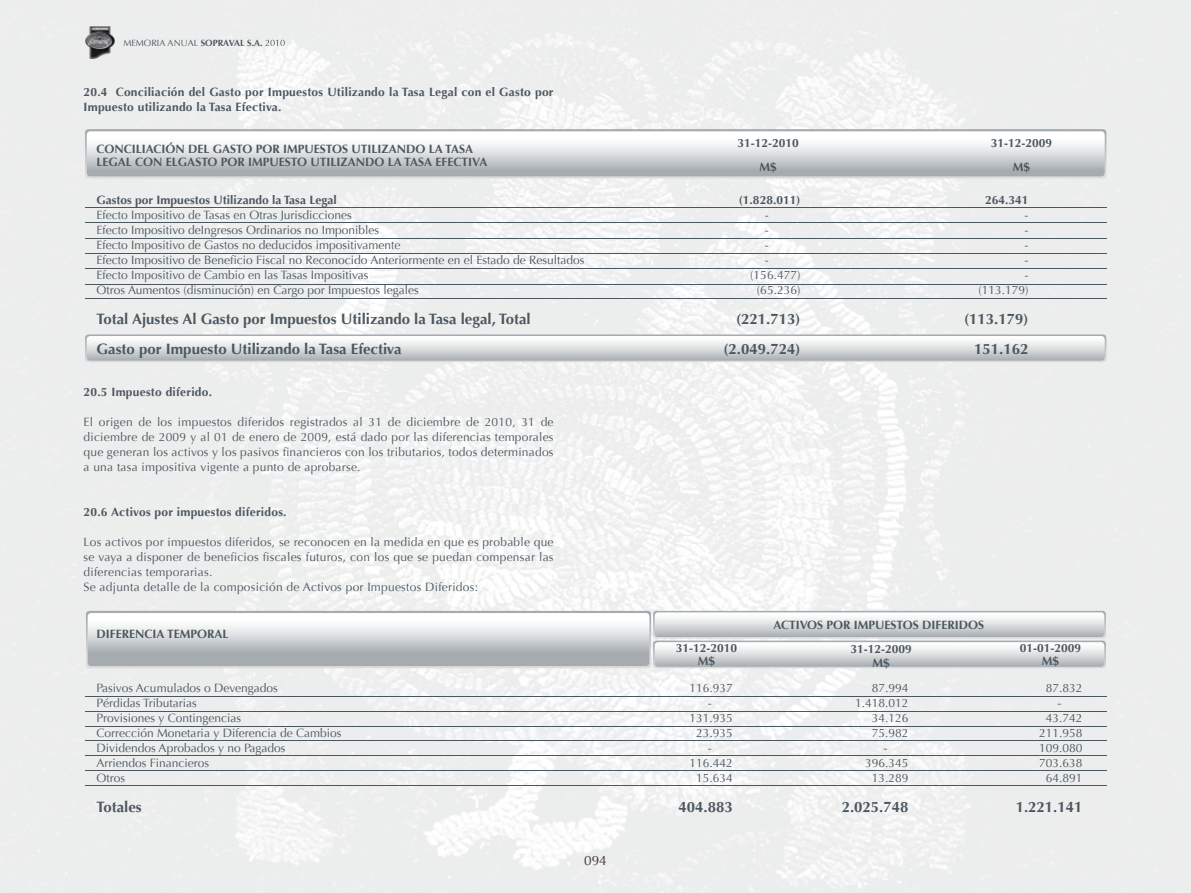
<style>
.page{position:relative;width:1191px;height:893px;background:#fff}
.page>*{position:absolute;margin:0;border:0;box-sizing:border-box;transform-origin:0 0}
.t1{font:700 15px "Optima";color:#4b575f}
.t2{font:13.5px "Optima";color:#3b312e}
.t3{font:12px/15px "Optima";color:#4b575f;text-align:justify}
.t4{font:700 12px/13.5px "Optima";color:#4b575f;text-align:center}
.t5{font:12px/15px "Optima";letter-spacing:.02em;color:#4b575f}
.t6{font:700 12px/15px "Optima";letter-spacing:.02em;color:#4b575f}
.t7{font:9px "Optima";color:#4b575f}
.s1{font-weight:700}
</style>
<div class="page">
<img style="left:0;top:0;width:1191px;height:893px">
<img style="left:85px;top:27px;width:29px;height:31px">
<svg style="left:265px;top:40px;width:20px;height:6px"></svg>
<svg style="left:85px;top:334px;width:1021px;height:28px"></svg>
<svg style="left:85px;top:129px;width:1021px;height:50px"></svg>
<svg style="left:87px;top:131px;width:1017px;height:45px"></svg>
<hr style="left:85px;top:207px;width:1021px;height:1px;background:#4b575f">
<hr style="left:85px;top:238px;width:1021px;height:1px;background:#4b575f">
<hr style="left:85px;top:269px;width:1021px;height:1px;background:#4b575f">
<hr style="left:85px;top:222px;width:1021px;height:1px;background:#4b575f">
<hr style="left:85px;top:253px;width:1021px;height:1px;background:#4b575f">
<hr style="left:85px;top:284px;width:1021px;height:1px;background:#4b575f">
<hr style="left:85px;top:298px;width:1021px;height:1px;background:#4b575f">
<svg style="left:86px;top:611px;width:1020px;height:57px"></svg>
<hr style="left:85px;top:696px;width:1021px;height:1px;background:#4b575f">
<hr style="left:85px;top:726px;width:1021px;height:1px;background:#4b575f">
<hr style="left:85px;top:755px;width:1021px;height:1px;background:#4b575f">
<hr style="left:85px;top:711px;width:1021px;height:1px;background:#4b575f">
<hr style="left:85px;top:741px;width:1021px;height:1px;background:#4b575f">
<hr style="left:85px;top:770px;width:1021px;height:1px;background:#4b575f">
<hr style="left:85px;top:785px;width:1021px;height:1px;background:#4b575f">
<p class="t7" style="left:123px;top:37px;width:141px">MEMORIA ANUAL <span class="s1">SOPRAVAL S.A.</span></p>
<p class="t6" style="left:84px;top:85px;width:471px">20.4 Conciliación del Gasto por Impuestos Utilizando la Tasa Legal con el Gasto por<br>Impuesto utilizando la Tasa Efectiva.</p>
<p class="t4" style="left:97px;top:142px;width:392px;text-align:left">CONCILIACIÓN DEL GASTO POR IMPUESTOS UTILIZANDO LA TASA<br>LEGAL CON ELGASTO POR IMPUESTO UTILIZANDO LA TASA EFECTIVA</p>
<p class="t4" style="left:737px;top:131px;width:63px;line-height:24px">31-12-2010<br>M$</p>
<p class="t4" style="left:990px;top:131px;width:63px;line-height:24px">31-12-2009<br>M$</p>
<p class="t4" style="left:97px;top:193px;width:241px">Gastos por Impuestos Utilizando la Tasa Legal</p>
<p class="t4" style="left:739px;top:193px;width:63px">(1.828.011)</p>
<p class="t4" style="left:985px;top:193px;width:45px">264.341</p>
<p class="t3" style="left:97px;top:208px;width:257px">Efecto Impositivo de Tasas en Otras Jurisdicciones</p>
<p class="t3" style="left:765px;top:208px;width:5px">-</p>
<p class="t3" style="left:1024px;top:208px;width:5px">-</p>
<p class="t3" style="left:97px;top:223px;width:284px">Efecto Impositivo deIngresos Ordinarios no Imponibles</p>
<p class="t3" style="left:765px;top:223px;width:5px">-</p>
<p class="t3" style="left:1024px;top:223px;width:5px">-</p>
<p class="t3" style="left:97px;top:238px;width:305px">Efecto Impositivo de Gastos no deducidos impositivamente</p>
<p class="t3" style="left:765px;top:238px;width:5px">-</p>
<p class="t3" style="left:1024px;top:238px;width:5px">-</p>
<p class="t3" style="left:97px;top:253px;width:489px">Efecto Impositivo de Beneficio Fiscal no Reconocido Anteriormente en el Estado de Resultados</p>
<p class="t3" style="left:765px;top:253px;width:5px">-</p>
<p class="t3" style="left:1024px;top:253px;width:5px">-</p>
<p class="t3" style="left:97px;top:268px;width:273px">Efecto Impositivo de Cambio en las Tasas Impositivas</p>
<p class="t3" style="left:750px;top:268px;width:52px">(156.477)</p>
<p class="t3" style="left:1024px;top:268px;width:5px">-</p>
<p class="t3" style="left:97px;top:283px;width:324px">Otros Aumentos (disminución) en Cargo por Impuestos legales</p>
<p class="t3" style="left:757px;top:283px;width:45px">(65.236)</p>
<p class="t3" style="left:978px;top:283px;width:52px">(113.179)</p>
<p class="t1" style="left:97px;top:310px;width:435px">Total Ajustes Al Gasto por Impuestos Utilizando la Tasa legal, Total</p>
<p class="t1" style="left:736px;top:310px;width:66px">(221.713)</p>
<p class="t1" style="left:964px;top:310px;width:66px">(113.179)</p>
<p class="t1" style="left:97px;top:340px;width:306px">Gasto por Impuesto Utilizando la Tasa Efectiva</p>
<p class="t1" style="left:723px;top:340px;width:78px">(2.049.724)</p>
<p class="t1" style="left:974px;top:340px;width:56px">151.162</p>
<p class="t6" style="left:84px;top:385px;width:130px">20.5 Impuesto diferido.</p>
<p class="t3" style="left:84px;top:415px;width:471px">El origen de los impuestos diferidos registrados al 31 de diciembre de 2010, 31 de diciembre de 2009 y al 01 de enero de 2009, está dado por las diferencias temporales que generan los activos y los pasivos financieros con los tributarios, todos determinados a una tasa impositiva vigente a punto de aprobarse.</p>
<p class="t6" style="left:84px;top:505px;width:204px">20.6 Activos por impuestos diferidos.</p>
<p class="t5" style="left:84px;top:535px;width:471px">Los activos por impuestos diferidos, se reconocen en la medida en que es probable que se vaya a disponer de beneficios fiscales futuros, con los que se puedan compensar las diferencias temporarias.<br>Se adjunta detalle de la composición de Activos por Impuestos Diferidos:</p>
<p class="t4" style="left:97px;top:627px;width:133px">DIFERENCIA TEMPORAL</p>
<p class="t4" style="left:773px;top:618px;width:212px">ACTIVOS POR IMPUESTOS DIFERIDOS</p>
<p class="t4" style="left:676px;top:641px;width:63px">31-12-2010<br>M$</p>
<p class="t4" style="left:850px;top:642px;width:63px">31-12-2009<br>M$</p>
<p class="t4" style="left:1020px;top:641px;width:63px">01-01-2009<br>M$</p>
<p class="t3" style="left:97px;top:681px;width:183px">Pasivos Acumulados o Devengados</p>
<p class="t3" style="left:689px;top:681px;width:45px">116.937</p>
<p class="t3" style="left:871px;top:681px;width:38px">87.994</p>
<p class="t3" style="left:1045px;top:681px;width:38px">87.832</p>
<p class="t3" style="left:97px;top:696px;width:102px">Pérdidas Tributarias</p>
<p class="t3" style="left:708px;top:696px;width:5px">-</p>
<p class="t3" style="left:855px;top:696px;width:55px">1.418.012</p>
<p class="t3" style="left:1057px;top:696px;width:5px">-</p>
<p class="t3" style="left:97px;top:711px;width:146px">Provisiones y Contingencias</p>
<p class="t3" style="left:689px;top:711px;width:45px">131.935</p>
<p class="t3" style="left:871px;top:711px;width:38px">34.126</p>
<p class="t3" style="left:1045px;top:711px;width:38px">43.742</p>
<p class="t3" style="left:97px;top:726px;width:246px">Corrección Monetaria y Diferencia de Cambios</p>
<p class="t3" style="left:696px;top:726px;width:38px">23.935</p>
<p class="t3" style="left:871px;top:726px;width:38px">75.982</p>
<p class="t3" style="left:1039px;top:726px;width:45px">211.958</p>
<p class="t3" style="left:97px;top:741px;width:190px">Dividendos Aprobados y no Pagados</p>
<p class="t3" style="left:708px;top:741px;width:5px">-</p>
<p class="t3" style="left:883px;top:741px;width:5px">-</p>
<p class="t3" style="left:1039px;top:741px;width:45px">109.080</p>
<p class="t3" style="left:97px;top:756px;width:114px">Arriendos Financieros</p>
<p class="t3" style="left:689px;top:756px;width:45px">116.442</p>
<p class="t3" style="left:865px;top:756px;width:45px">396.345</p>
<p class="t3" style="left:1039px;top:756px;width:45px">703.638</p>
<p class="t3" style="left:97px;top:771px;width:30px">Otros</p>
<p class="t3" style="left:696px;top:771px;width:38px">15.634</p>
<p class="t3" style="left:871px;top:771px;width:38px">13.289</p>
<p class="t3" style="left:1045px;top:771px;width:38px">64.891</p>
<p class="t1" style="left:97px;top:798px;width:47px">Totales</p>
<p class="t1" style="left:678px;top:798px;width:56px">404.883</p>
<p class="t1" style="left:841px;top:798px;width:68px">2.025.748</p>
<p class="t1" style="left:1015px;top:798px;width:68px">1.221.141</p>
<p class="t2" style="left:584px;top:853px;width:24px">094</p>
</div>
